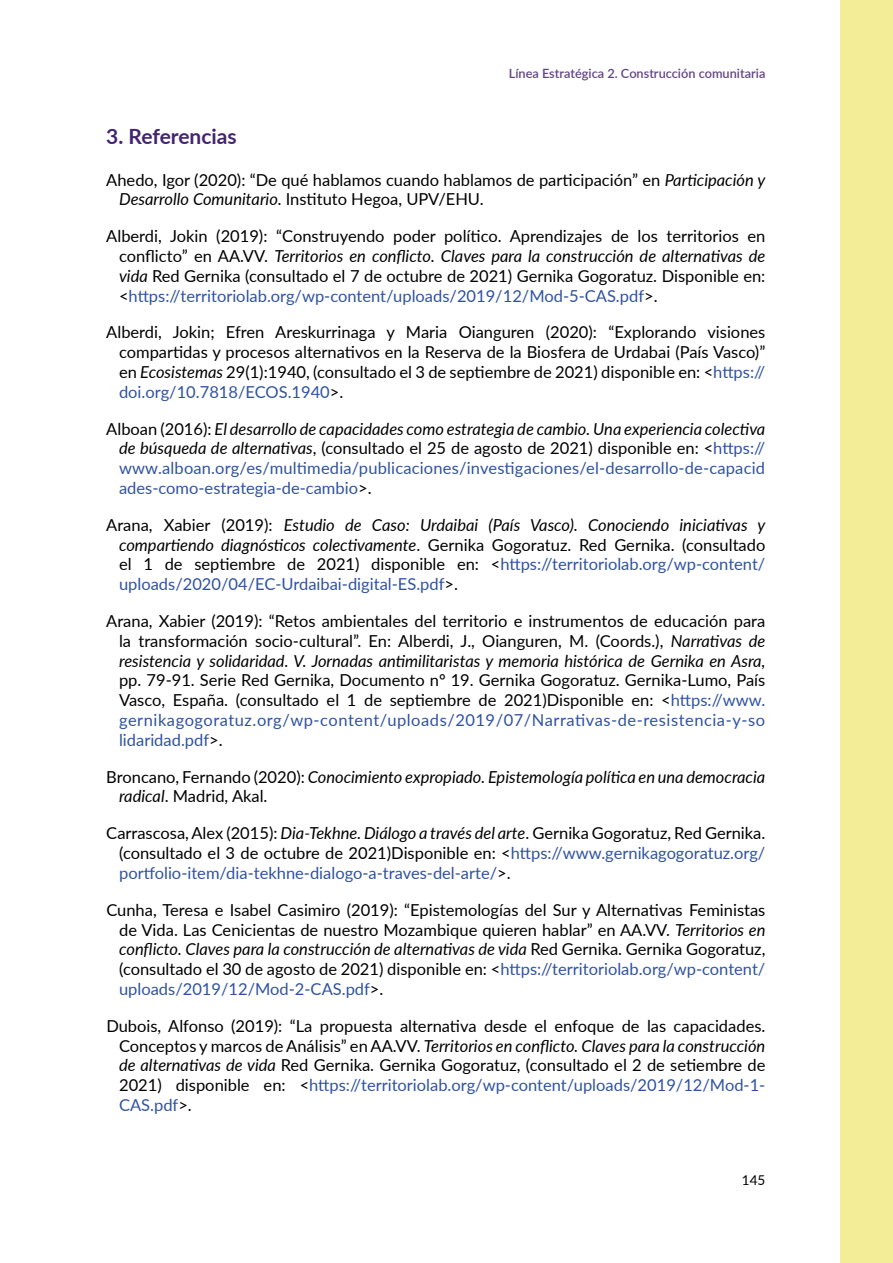
<style>
.page{position:relative;width:893px;height:1263px;background:#fff}
.page>*{position:absolute;margin:0;border:0;box-sizing:border-box;transform-origin:0 0}
.t1{font:700 21px "Lato";color:#43256f}
.t2{font:16.5px/19.8px "Lato";color:#000;text-align:justify}
.t3{font:16.5px/19.8px "Lato";color:#2f52a0;text-align:justify}
.t4{font:italic 16.5px/19.8px "Lato";color:#000}
.t5{font:13.5px "Lato";color:#000}
.t6{font:600 12.75px "Lato";color:#624484}
.s1{font-style:italic}
.s2{color:#2f52a0}
.s3{color:#000}
.s4{font-style:italic;color:#000}
.s5{font-style:normal}
</style>
<div class="page">
<div style="left:840px;top:0;width:53px;height:1263px;background:#f4ed98"></div>
<p class="t6" style="left:509px;top:64px;width:258px">Línea Estratégica 2. Construcción comunitaria</p>
<p class="t1" style="left:106px;top:121px;width:132px">3. Referencias</p>
<p class="t2" style="left:119px;top:169px;width:648px;text-indent:-13px">Ahedo, Igor (2020): “De qué hablamos cuando hablamos de participación” en <span class="s1">Participación y<br>Desarrollo Comunitario.</span> Instituto Hegoa, UPV/EHU.</p>
<p class="t2" style="left:119px;top:226px;width:648px;text-indent:-13px">Alberdi, Jokin (2019): “Construyendo poder político. Aprendizajes de los territorios en conflicto” en AA.VV. <span class="s1">Territorios en conflicto. Claves para la construcción de alternativas de vida</span> Red Gernika (consultado el 7 de octubre de 2021) Gernika Gogoratuz. Disponible en: &lt;<span class="s2">https://territoriolab.org/wp-content/uploads/2019/12/Mod-5-CAS.pdf</span>&gt;.</p>
<p class="t2" style="left:119px;top:322px;width:648px;text-indent:-13px">Alberdi, Jokin; Efren Areskurrinaga y Maria Oianguren (2020): “Explorando visiones compartidas y procesos alternativos en la Reserva de la Biosfera de Urdabai (País Vasco)” en <span class="s1">Ecosistemas</span> 29(1):1940, (consultado el 3 de septiembre de 2021) disponible en: &lt;<span class="s2">https:// doi.org/10.7818/ECOS.1940</span>&gt;.</p>
<p class="t3" style="left:119px;top:418px;width:648px;text-indent:-13px"><span class="s3">Alboan (2016):</span> <span class="s4">El desarrollo de capacidades como estrategia de cambio. Una experiencia colectiva de búsqueda de alternativas</span><span class="s3">, (consultado el 25 de agosto de 2021) disponible en: &lt;</span>https:// www.alboan.org/es/multimedia/publicaciones/investigaciones/el-desarrollo-de-capacid ades-como-estrategia-de-cambio<span class="s3">&gt;.</span></p>
<p class="t2" style="left:119px;top:514px;width:648px;text-indent:-13px">Arana, Xabier (2019): <span class="s1">Estudio de Caso: Urdaibai (País Vasco). Conociendo iniciativas y compartiendo diagnósticos colectivamente</span>. Gernika Gogoratuz. Red Gernika. (consultado el 1 de septiembre de 2021) disponible en: &lt;<span class="s2">https://territoriolab.org/wp-content/ uploads/2020/04/EC-Urdaibai-digital-ES.pdf</span>&gt;.</p>
<p class="t2" style="left:119px;top:610px;width:648px;text-indent:-13px">Arana, Xabier (2019): “Retos ambientales del territorio e instrumentos de educación para la transformación socio-cultural”. En: Alberdi, J., Oianguren, M. (Coords.), <span class="s1">Narrativas de resistencia y solidaridad. V. Jornadas antimilitaristas y memoria histórica de Gernika en Asra,</span></p>
<p class="t2" style="left:119px;top:670px;width:648px">pp. 79-91. Serie Red Gernika, Documento nº 19. Gernika Gogoratuz. Gernika-Lumo, País Vasco, España. (consultado el 1 de septiembre de 2021)Disponible en: &lt;<span class="s2">https://www. gernikagogoratuz.org/wp-content/uploads/2019/07/Narrativas-de-resistencia-y-so lidaridad.pdf</span>&gt;.</p>
<p class="t4" style="left:119px;top:766px;width:648px;text-indent:-13px"><span class="s5">Broncano, Fernando (2020):</span> Conocimiento expropiado. Epistemología política en una democracia radical<span class="s5">. Madrid, Akal.</span></p>
<p class="t2" style="left:119px;top:823px;width:648px;text-indent:-13px">Carrascosa, Alex (2015): <span class="s1">Dia-Tekhne. Diálogo a través del arte</span>. Gernika Gogoratuz, Red Gernika. (consultado el 3 de octubre de 2021)Disponible en: &lt;<span class="s2">https://www.gernikagogoratuz.org/ portfolio-item/dia-tekhne-dialogo-a-traves-del-arte/</span>&gt;.</p>
<p class="t2" style="left:119px;top:899px;width:648px;text-indent:-13px">Cunha, Teresa e Isabel Casimiro (2019): “Epistemologías del Sur y Alternativas Feministas de Vida. Las Cenicientas de nuestro Mozambique quieren hablar” en AA.VV. <span class="s1">Territorios en conflicto. Claves para la construcción de alternativas de vida</span> Red Gernika. Gernika Gogoratuz, (consultado el 30 de agosto de 2021) disponible en: &lt;<span class="s2">https://territoriolab.org/wp-content/ uploads/2019/12/Mod-2-CAS.pdf</span>&gt;.</p>
<p class="t2" style="left:119px;top:1015px;width:648px;text-indent:-13px">Dubois, Alfonso (2019): “La propuesta alternativa desde el enfoque de las capacidades.<br>Conceptos y marcos de Análisis” en AA.VV. <span class="s1">Territorios en conflicto. Claves para la construcción de alternativas de vida</span> Red Gernika. Gernika Gogoratuz, (consultado el 2 de setiembre de 2021) disponible en: &lt;<span class="s2">https://territoriolab.org/wp-content/uploads/2019/12/Mod-1- CAS.pdf</span>&gt;.</p>
<p class="t5" style="left:742px;top:1170px;width:25px">145</p>
</div>
